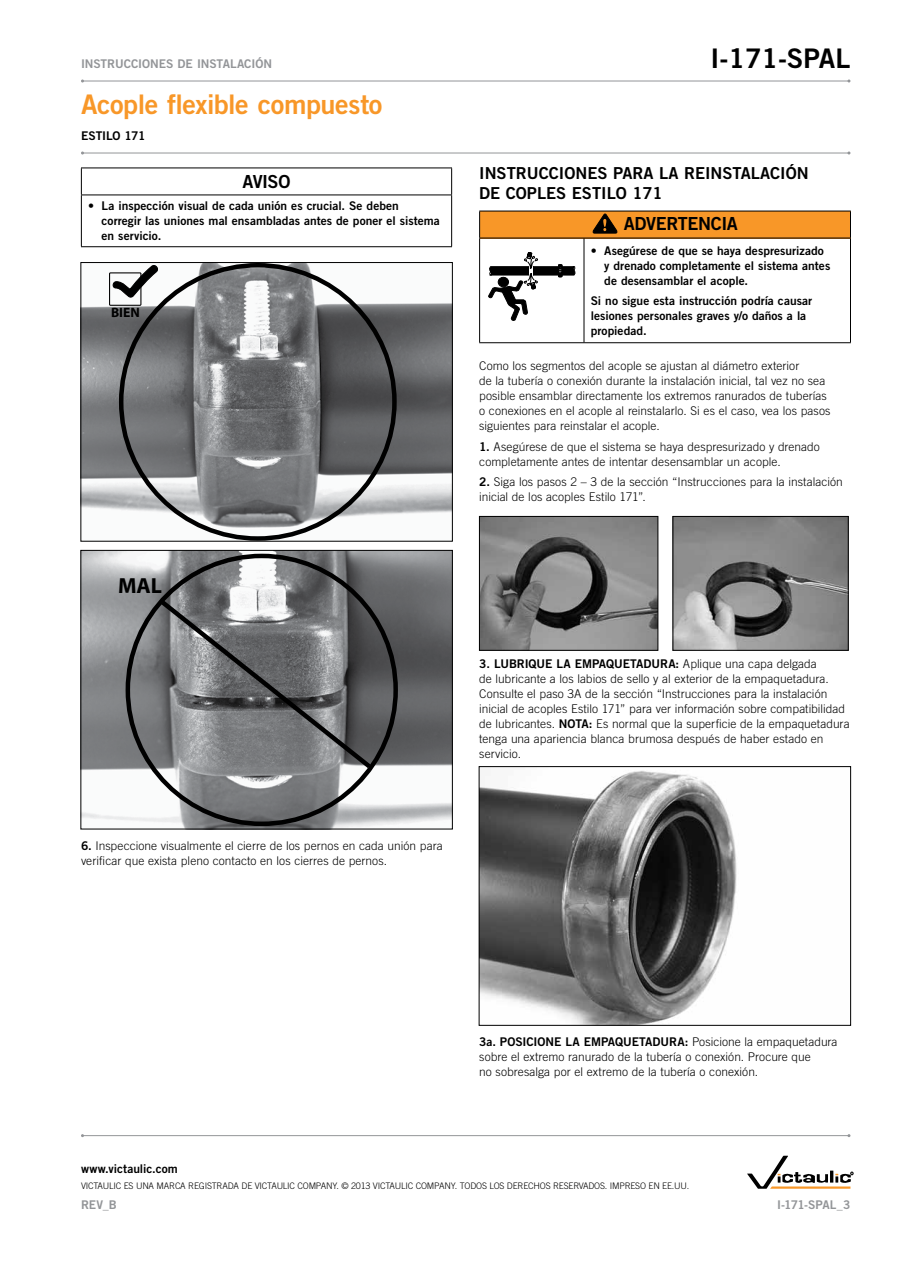
<style>
.page{position:relative;width:918px;height:1263px;background:#fff}
.page>*{position:absolute;margin:0;border:0;box-sizing:border-box;transform-origin:0 0}
.t1{font:27px "Trade Gothic LT Std Bd 2";letter-spacing:-.02em;color:#f89728}
.t2{font:27px "Trade Gothic LT Std Bd 2";color:#000}
.t3{font:700 21.9px "Myriad Pro";color:#000}
.t4{font:18px "Trade Gothic LT Std Bd 2";letter-spacing:-.025em;color:#000}
.t5{font:16.5px/19.8px "Trade Gothic LT Std Bd 2";color:#000}
.t6{font:700 13.65px "Myriad Pro";color:#000}
.t7{font:300 12px/15px "Trade Gothic LT Std";letter-spacing:.005em;color:#000}
.t8{font:12px/15px "Trade Gothic LT Std Bd 2";color:#000}
.t9{font:12px "Trade Gothic LT Std Bd 2";color:#939598}
.t10{font:300 9px "Trade Gothic LT Std";letter-spacing:-.02em;color:#000}
.s1{font-family:"Trade Gothic LT Std Bd 2";font-weight:400}
.s2{font-family:"Trade Gothic LT Std";font-weight:300}
</style>
<div class="page">
<hr style="left:83px;top:81px;width:766px;height:1px;background:#939598">
<hr style="left:81px;top:168px;width:371px;height:1px;background:#000">
<svg style="left:81px;top:168px;width:1px;height:27px"></svg>
<svg style="left:451px;top:168px;width:1px;height:27px"></svg>
<hr style="left:81px;top:195px;width:371px;height:1px;background:#000">
<hr style="left:81px;top:195px;width:1px;height:51px;background:#000">
<hr style="left:451px;top:195px;width:1px;height:51px;background:#000">
<hr style="left:81px;top:246px;width:371px;height:1px;background:#000">
<img style="left:82px;top:264px;width:369px;height:276px">
<div style="left:109px;top:272px;width:32px;height:34px;border:1px solid #000"></div>
<svg style="left:112px;top:264px;width:49px;height:35px"></svg>
<div style="left:80px;top:262px;width:373px;height:280px;border:1px solid #000"></div>
<img style="left:82px;top:552px;width:369px;height:275px">
<svg style="left:154px;top:594px;width:222px;height:179px;background:#767779"></svg>
<div style="left:80px;top:550px;width:373px;height:279px;border:1px solid #000"></div>
<div style="left:480px;top:211px;width:370px;height:27px;background:#f89728"></div>
<hr style="left:479px;top:211px;width:105px;height:1px;background:#000">
<svg style="left:479px;top:211px;width:1px;height:27px"></svg>
<hr style="left:584px;top:211px;width:267px;height:1px;background:#000">
<svg style="left:850px;top:211px;width:1px;height:27px"></svg>
<hr style="left:584px;top:238px;width:267px;height:1px;background:#000">
<hr style="left:850px;top:238px;width:1px;height:104px;background:#000">
<hr style="left:584px;top:342px;width:267px;height:1px;background:#000">
<hr style="left:479px;top:238px;width:1px;height:104px;background:#000">
<hr style="left:584px;top:238px;width:1px;height:104px;background:#000">
<hr style="left:479px;top:238px;width:105px;height:1px;background:#000">
<hr style="left:479px;top:342px;width:105px;height:1px;background:#000">
<svg style="left:593px;top:214px;width:24px;height:19px"></svg>
<svg style="left:488px;top:252px;width:87px;height:69px"></svg>
<img style="left:481px;top:518px;width:175px;height:130px">
<div style="left:479px;top:516px;width:179px;height:134px;border:1px solid #000"></div>
<img style="left:675px;top:518px;width:171px;height:130px">
<img style="left:481px;top:770px;width:256px;height:254px">
<div style="left:479px;top:766px;width:372px;height:260px;border:1px solid #000"></div>
<svg style="left:747px;top:1156px;width:106px;height:33px"></svg>
<hr style="left:83px;top:1135px;width:766px;height:1px;background:#939598">
<hr style="left:83px;top:153px;width:766px;height:1px;background:#939598">
<p class="t9" style="left:81px;top:56px;width:193px">I nstrucciones de I nstalación</p>
<h1 class="t2" style="left:711px;top:41px;width:139px">I-171-SPAL</h1>
<h1 class="t1" style="left:81px;top:88px;width:303px">Acople flexible compuesto</h1>
<p class="t8" style="left:81px;top:128px;width:66px">Estilo 171</p>
<h3 class="t4" style="left:243px;top:171px;width:49px">AVISO</h3>
<p class="t8" style="left:102px;top:198px;width:340px;text-indent:-14px">• La inspección visual de cada unión es crucial. Se deben corregir las uniones mal ensambladas antes de poner el sistema en servicio.</p>
<p class="t6" style="left:111px;top:304px;width:30px">BIEN</p>
<h2 class="t3" style="left:118px;top:571px;width:45px">MAL</h2>
<p class="t7" style="left:81px;top:838px;width:363px"><span class="s1">6.</span> Inspeccione visualmente el cierre de los pernos en cada unión para verificar que exista pleno contacto en los cierres de pernos.</p>
<h3 class="t5" style="left:479px;top:163px;width:331px">INSTRUCCIONES PARA LA REINSTALACIÓN<br>DE COPLES ESTILO 171</h3>
<h3 class="t4" style="left:624px;top:212px;width:116px">ADVERTENCIA</h3>
<p class="t8" style="left:604px;top:243px;width:228px;text-indent:-14px">• Asegúrese de que se haya despresurizado y drenado completamente el sistema antes de desensamblar el acople.</p>
<p class="t8" style="left:591px;top:293px;width:223px">Si no sigue esta instrucción podría causar lesiones personales graves y/o daños a la propiedad.</p>
<p class="t7" style="left:479px;top:358px;width:353px">Como los segmentos del acople se ajustan al diámetro exterior<br>de la tubería o conexión durante la instalación inicial, tal vez no sea posible ensamblar directamente los extremos ranurados de tuberías o conexiones en el acople al reinstalarlo. Si es el caso, vea los pasos siguientes para reinstalar el acople.</p>
<p class="t7" style="left:479px;top:439px;width:342px"><span class="s1">1.</span> Asegúrese de que el sistema se haya despresurizado y drenado completamente antes de intentar desensamblar un acople.</p>
<p class="t7" style="left:479px;top:474px;width:365px"><span class="s1">2.</span> Siga los pasos 2 – 3 de la sección “Instrucciones para la instalación inicial de los acoples Estilo 171”.</p>
<p class="t8" style="left:479px;top:656px;width:339px">3. LUBRIQUE LA EMPAQUETADURA: <span class="s2">aplique una capa delgada</span></p>
<p class="t7" style="left:479px;top:671px;width:372px">de lubricante a los labios de sello y al exterior de la empaquetadura.<br>Consulte el paso 3A de la sección “Instrucciones para la instalación inicial de acoples Estilo 171” para ver información sobre compatibilidad de lubricantes. <span class="s1">NOTA:</span> es normal que la superficie de la empaquetadura tenga una apariencia blanca brumosa después de haber estado en servicio.</p>
<p class="t8" style="left:479px;top:1034px;width:360px">3a. POSICIONE LA EMPAQUETADURA: <span class="s2">Posicione la empaquetadura</span></p>
<p class="t7" style="left:479px;top:1049px;width:333px">sobre el extremo ranurado de la tubería o conexión. Procure que no sobresalga por el extremo de la tubería o conexión.</p>
<p class="t8" style="left:81px;top:1161px;width:98px">www.victaulic.com</p>
<p class="t10" style="left:81px;top:1181px;width:610px">Victaulic es una marca registrada de Victaulic Company. © 2013 Victaulic Company. Todos los derechos reservados. I mpreso en EE.UU .</p>
<p class="t9" style="left:81px;top:1197px;width:37px">REV_B</p>
<p class="t9" style="left:777px;top:1197px;width:75px">I-171-SPAL_3</p>
</div>
